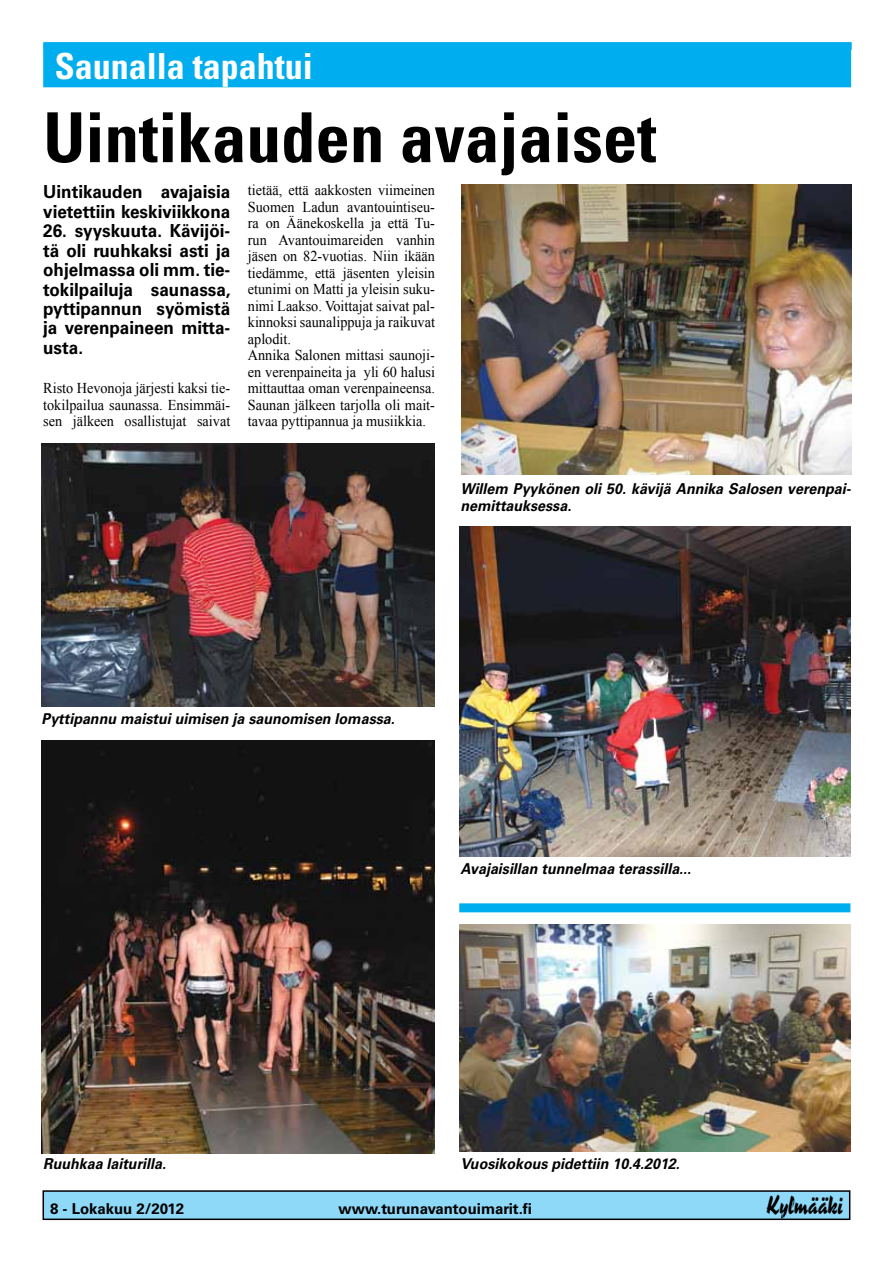
<style>
.page{position:relative;width:893px;height:1263px;background:#fff}
.page>*{position:absolute;margin:0;border:0;box-sizing:border-box;transform-origin:0 0}
.t1{font:700 condensed 69px "Univers";color:#000}
.t2{font:700 condensed 36px "Univers";color:#fff}
.t3{font:24px "Reporter Two";color:#000}
.t4{font:700 18px/19.5px "Univers LT Std";color:#000;scale:.95 1}
.t5{font:15px/16.5px "Times New Roman";color:#000;text-align:justify;scale:.95 1}
.t6{font:italic 700 15px/16.5px "Univers";color:#000;scale:.95 1}
.t7{font:700 15px "Univers LT Std";color:#000}
</style>
<div class="page">
<div style="left:43px;top:1191px;width:807px;height:28px;background:#8ed8f8"></div>
<div style="left:43px;top:1190px;width:807px;height:30px;border:2px solid #000"></div>
<img style="left:462px;top:185px;width:390px;height:290px">
<div style="left:43px;top:42px;width:808px;height:45px;background:#00aeef"></div>
<div style="left:44px;top:42px;width:808px;height:8px;background:#00aeef"></div>
<img style="left:459px;top:925px;width:392px;height:226px">
<img style="left:42px;top:741px;width:392px;height:412px">
<img style="left:459px;top:527px;width:392px;height:329px">
<img style="left:42px;top:444px;width:392px;height:262px">
<div style="left:459px;top:903px;width:391px;height:9px;background:#00aeef"></div>
<h2 class="t2" style="left:55px;top:44px;width:260px">Saunalla tapahtui</h2>
<h1 class="t1" style="left:43px;top:95px;width:615px">Uintikauden avajaiset</h1>
<p class="t5" style="left:248px;top:182px;width:198px;text-align:left">tietää, että aakkosten viimeinen<br>Suomen Ladun avantouintiseu&shy;ra on Äänekoskella ja että Tu&shy;run Avantouimareiden vanhin jäsen on 82-vuotias. Niin ikään tiedämme, että jäsenten yleisin etunimi on Matti ja yleisin suku&shy;nimi Laakso. Voittajat saivat pal&shy;kinnoksi saunalippuja ja raikuvat aplodit.<br>Annika Salonen mittasi saunoji&shy;en verenpaineita ja yli 60 halusi mittauttaa oman verenpaineensa.<br>Saunan jälkeen tarjolla oli mait&shy;tavaa pyttipannua ja musiikkia.</p>
<p class="t4" style="left:43px;top:182px;width:198px">Uintikauden avajaisia vietettiin keskiviikkona</p>
<p class="t4" style="left:43px;top:221px;width:199px;text-align:justify">26. syyskuuta. Kävijöi&shy;tä oli ruuhkaksi asti ja ohjelmassa oli mm. tie&shy;tokilpailuja saunassa, pyttipannun syömistä ja verenpaineen mitta&shy;usta.</p>
<p class="t5" style="left:43px;top:379px;width:198px">Risto Hevonoja järjesti kaksi tie&shy;tokilpailua saunassa. Ensimmäi&shy;sen jälkeen osallistujat saivat</p>
<p class="t6" style="left:460px;top:481px;width:413px">Willem Pyykönen oli 50. kävijä Annika Salosen verenpai&shy;nemittauksessa.</p>
<p class="t6" style="left:42px;top:710px;width:373px">Pyttipannu maistui uimisen ja saunomisen lomassa.</p>
<p class="t6" style="left:460px;top:861px;width:244px">Avajaisillan tunnelmaa terassilla...</p>
<p class="t6" style="left:43px;top:1156px;width:131px">Ruuhkaa laiturilla.</p>
<p class="t6" style="left:460px;top:1156px;width:232px">Vuosikokous pidettiin 10.4.2012.</p>
<p class="t7" style="left:50px;top:1199px;width:136px">8 - Lokakuu 2/2012</p>
<p class="t7" style="left:338px;top:1199px;width:195px">www.turunavantouimarit.fi</p>
<h3 class="t3" style="left:766px;top:1190px;width:79px">Kylmääki</h3>
</div>
